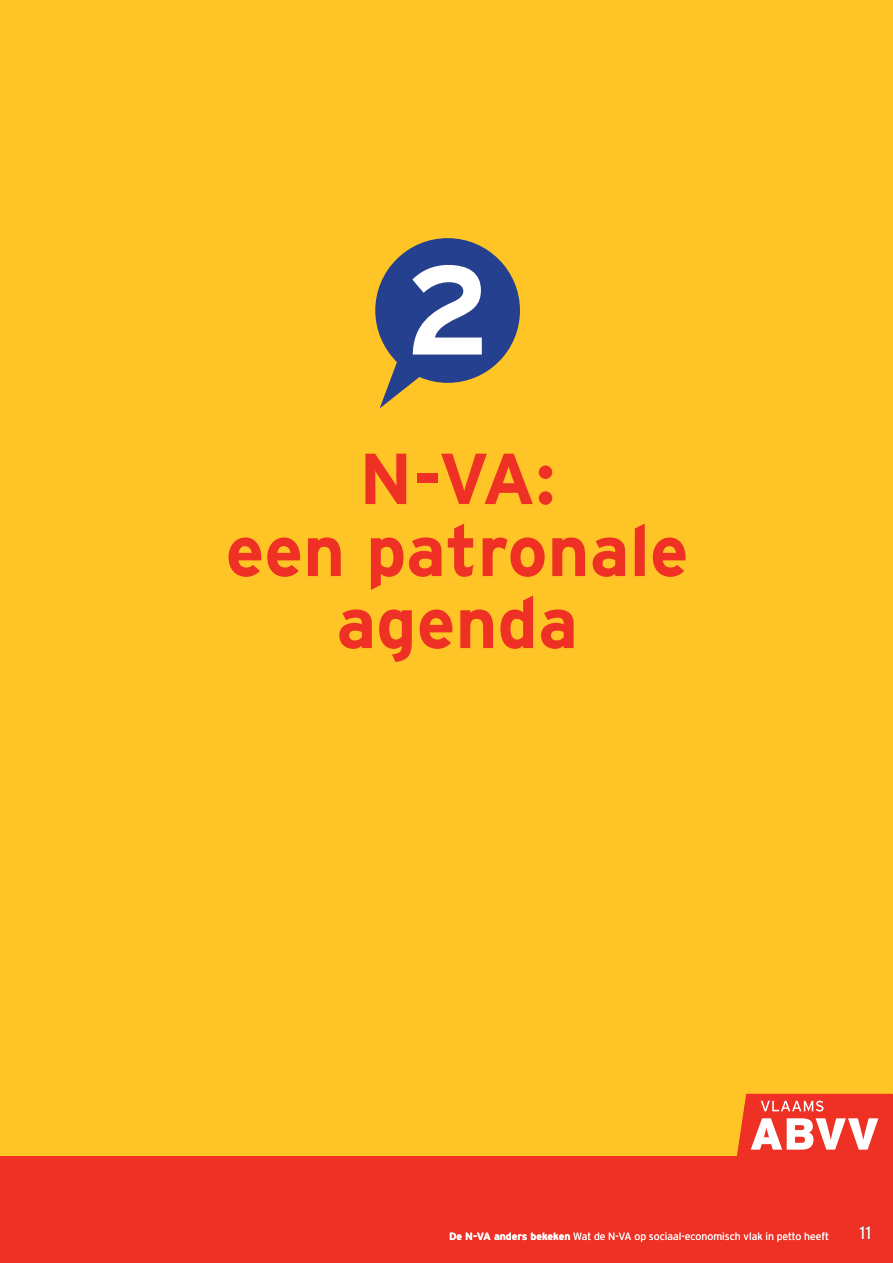
<style>
.page{position:relative;width:893px;height:1263px;background:#ffc425}
.page>*{position:absolute;margin:0;border:0;box-sizing:border-box;transform-origin:0 0}
.t1{font:700 126px "Interstate";color:#fff}
.t2{font:700 72px/72px "Interstate";color:#ee3124;text-align:center}
.t3{font:18px "Interstate";color:#fff}
.t4{font:300 10.5px "Interstate";color:#fff}
.s1{font-weight:700}
</style>
<div class="page">
<svg style="left:375px;top:238px;width:145px;height:170px"></svg>
<div style="left:0;top:1157px;width:893px;height:106px;background:#ee3124"></div>
<svg style="left:737px;top:1094px;width:156px;height:63px;background:#f2685a"></svg>
<h1 class="t1" style="left:405px;top:234px;width:88px">2</h1>
<h2 class="t2" style="left:226px;top:442px;width:464px">N-VA:<br>een patronale agenda</h2>
<p class="t4" style="left:449px;top:1230px;width:382px"><span class="s1">De N-VA anders bekeken</span> Wat de N-VA op sociaal-economisch vlak in petto heeft</p>
<h3 class="t3" style="left:859px;top:1222px;width:14px">11</h3>
</div>
